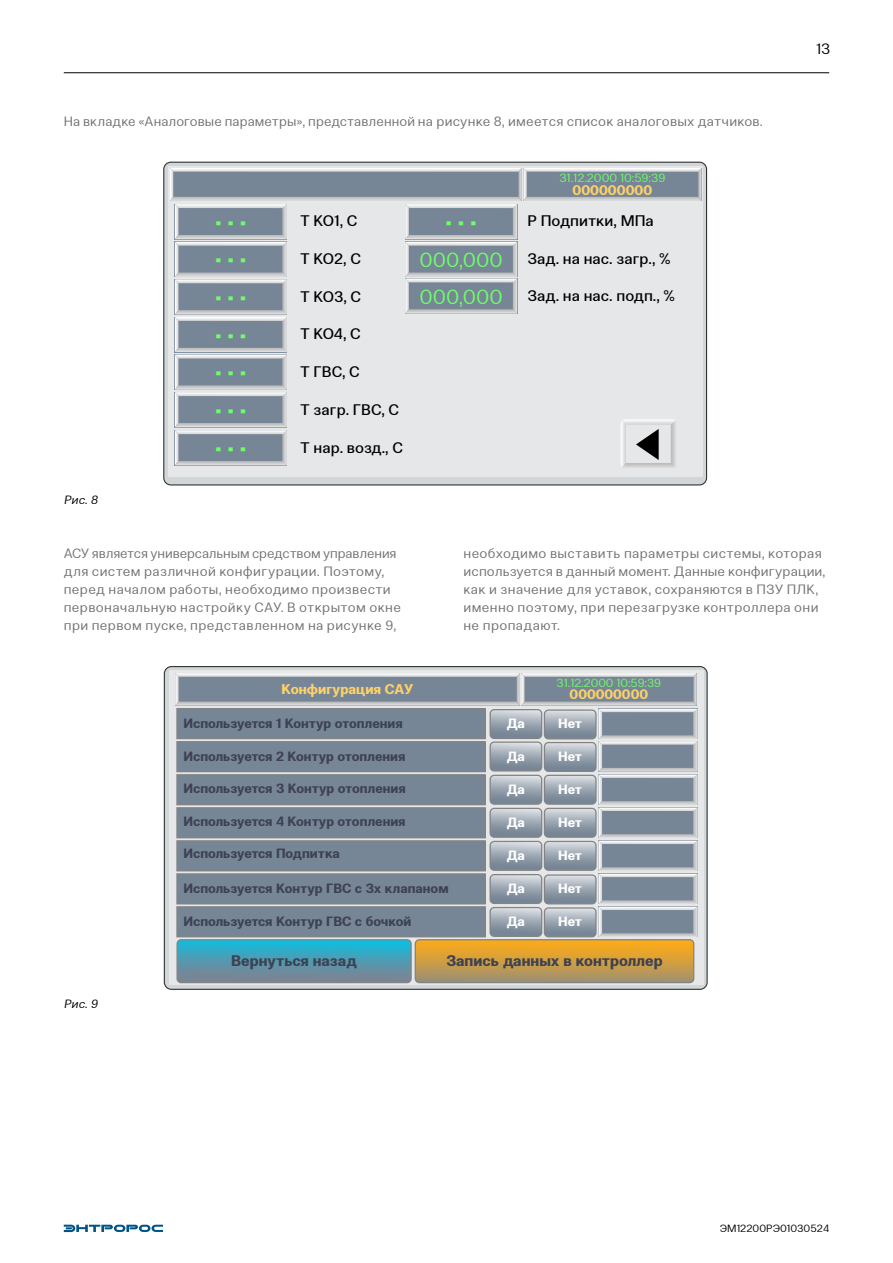
<style>
.page{position:relative;width:893px;height:1263px;background:#fff}
.page>*{position:absolute;margin:0;border:0;box-sizing:border-box;transform-origin:0 0}
.t1{font:900 23.85px "Clinica Pro";color:#6dff67}
.t2{font:20.55px/36.8px "Clinica Pro";color:#6dff67}
.t3{font:700 15.45px "Clinica Pro";color:#3d4252}
.t4{font:500 15.3px "Clinica Pro";color:#000}
.t5{font:15px "Clinica Pro";color:#000}
.t6{font:700 14.1px "Clinica Pro";color:#ffd169}
.t7{font:700 13.95px "Clinica Pro";color:#ffd169}
.t8{font:700 13.8px "Clinica Pro";color:#ffd169}
.t9{font:13.5px/18px "Clinica Pro";letter-spacing:.02em;color:#6e7072}
.t10{font:700 13.5px "Clinica Pro";color:#3d4252}
.t11{font:700 13.5px "Clinica Pro";letter-spacing:-.015em;color:#fff}
.t12{font:12px "Clinica Pro";color:#6dff67}
.t13{font:italic 12px "Clinica Pro";color:#000}
.t14{font:11.7px "Clinica Pro";color:#6dff67}
.t15{font:10.5px "Clinica Pro";color:#000}
</style>
<div class="page">
<hr style="left:64px;top:72px;width:765px;height:1px;background:#000">
<svg style="left:64px;top:1225px;width:99px;height:7px"></svg>
<div style="left:164px;top:162px;width:542px;height:323px;background:#d1d6d9;border-radius:7px"></div>
<div style="left:169px;top:166px;width:534px;height:311px;background:#e6e7e9"></div>
<svg style="left:170px;top:168px;width:531px;height:300px"></svg>
<div style="left:164px;top:667px;width:543px;height:322px;background:linear-gradient(to right,#d1d6d9,#d1d6d9);border-radius:7px"></div>
<div style="left:169px;top:671px;width:534px;height:314px;background:#e6e7e9"></div>
<div style="left:176px;top:939px;width:236px;height:44px;border:1px solid #838483;border-radius:4px"></div>
<div style="left:415px;top:939px;width:279px;height:44px;border:1px solid #838483;border-radius:4px"></div>
<svg style="left:175px;top:673px;width:523px;height:309px"></svg>
<div style="left:489px;top:907px;width:53px;height:30px;border:1px solid #838483;border-radius:4px"></div>
<p class="t9" style="left:64px;top:112px;width:699px">На вкладке «Аналоговые параметры», представленной на рисунке 8, имеется список аналоговых датчиков.</p>
<p class="t13" style="left:64px;top:493px;width:35px">Рис. 8</p>
<h1 class="t1" style="left:216px;top:207px;width:32px">· · ·</h1>
<p class="t4" style="left:300px;top:212px;width:59px">Т КО1, С</p>
<h1 class="t1" style="left:446px;top:207px;width:32px">· · ·</h1>
<h2 class="t2" style="left:420px;top:242px;width:85px">000,000<br>000,000</h2>
<h1 class="t1" style="left:216px;top:245px;width:32px">· · ·</h1>
<p class="t4" style="left:300px;top:250px;width:63px">Т КО2, С</p>
<h1 class="t1" style="left:216px;top:283px;width:32px">· · ·</h1>
<p class="t4" style="left:300px;top:287px;width:63px">Т КО3, С</p>
<h1 class="t1" style="left:216px;top:320px;width:32px">· · ·</h1>
<p class="t4" style="left:300px;top:325px;width:62px">Т КО4, С</p>
<h1 class="t1" style="left:216px;top:358px;width:32px">· · ·</h1>
<p class="t4" style="left:300px;top:363px;width:61px">Т ГВС, С</p>
<h1 class="t1" style="left:216px;top:395px;width:32px">· · ·</h1>
<p class="t4" style="left:300px;top:400px;width:101px">Т загр. ГВС, С</p>
<h1 class="t1" style="left:216px;top:433px;width:32px">· · ·</h1>
<p class="t4" style="left:300px;top:438px;width:105px">Т нар. возд., С</p>
<p class="t12" style="left:559px;top:171px;width:108px">31.12.2000 10:59:39</p>
<p class="t7" style="left:573px;top:182px;width:81px">000000000</p>
<p class="t4" style="left:527px;top:212px;width:128px">Р Подпитки, МПа</p>
<p class="t4" style="left:527px;top:250px;width:145px">Зад. на нас. загр., %</p>
<p class="t4" style="left:527px;top:287px;width:149px">Зад. на нас. подп., %</p>
<p class="t5" style="left:816px;top:40px;width:16px">13</p>
<p class="t9" style="left:64px;top:544px;width:339px">АСУ является универсальным средством управления для систем различной конфигурации. Поэтому, перед началом работы, необходимо произвести первоначальную настройку САУ. В открытом окне при первом пуске, представленном на рисунке 9,</p>
<p class="t9" style="left:463px;top:544px;width:363px">необходимо выставить параметры системы, которая используется в данный момент. Данные конфигурации, как и значение для уставок, сохраняются в ПЗУ ПЛК, именно поэтому, при перезагрузке контроллера они не пропадают.</p>
<p class="t6" style="left:282px;top:681px;width:133px">Конфигурация САУ</p>
<p class="t14" style="left:557px;top:676px;width:106px">31.12.2000 10:59:39</p>
<p class="t8" style="left:570px;top:686px;width:80px">000000000</p>
<p class="t10" style="left:183px;top:716px;width:221px">Используется 1 Контур отопления</p>
<p class="t11" style="left:507px;top:715px;width:20px">Да</p>
<p class="t11" style="left:558px;top:715px;width:25px">Нет</p>
<p class="t11" style="left:507px;top:748px;width:20px">Да</p>
<p class="t11" style="left:558px;top:748px;width:25px">Нет</p>
<p class="t11" style="left:507px;top:781px;width:20px">Да</p>
<p class="t11" style="left:558px;top:781px;width:25px">Нет</p>
<p class="t11" style="left:507px;top:814px;width:20px">Да</p>
<p class="t11" style="left:558px;top:814px;width:25px">Нет</p>
<p class="t11" style="left:507px;top:847px;width:20px">Да</p>
<p class="t11" style="left:558px;top:847px;width:25px">Нет</p>
<p class="t11" style="left:507px;top:880px;width:20px">Да</p>
<p class="t11" style="left:558px;top:880px;width:25px">Нет</p>
<p class="t10" style="left:183px;top:748px;width:224px">Используется 2 Контур отопления</p>
<p class="t10" style="left:183px;top:781px;width:224px">Используется 3 Контур отопления</p>
<p class="t10" style="left:183px;top:813px;width:224px">Используется 4 Контур отопления</p>
<p class="t10" style="left:183px;top:846px;width:158px">Используется Подпитка</p>
<p class="t10" style="left:183px;top:880px;width:267px">Используется Контур ГВС с 3х клапаном</p>
<p class="t10" style="left:183px;top:913px;width:229px">Используется Контур ГВС с бочкой</p>
<p class="t11" style="left:507px;top:913px;width:20px">Да</p>
<p class="t11" style="left:558px;top:913px;width:25px">Нет</p>
<p class="t13" style="left:64px;top:997px;width:35px">Рис. 9</p>
<p class="t3" style="left:231px;top:951px;width:127px">Вернуться назад</p>
<p class="t3" style="left:446px;top:951px;width:218px">Запись данных в контроллер</p>
<p class="t15" style="left:720px;top:1222px;width:111px">ЭМ12200РЭ01030524</p>
</div>
